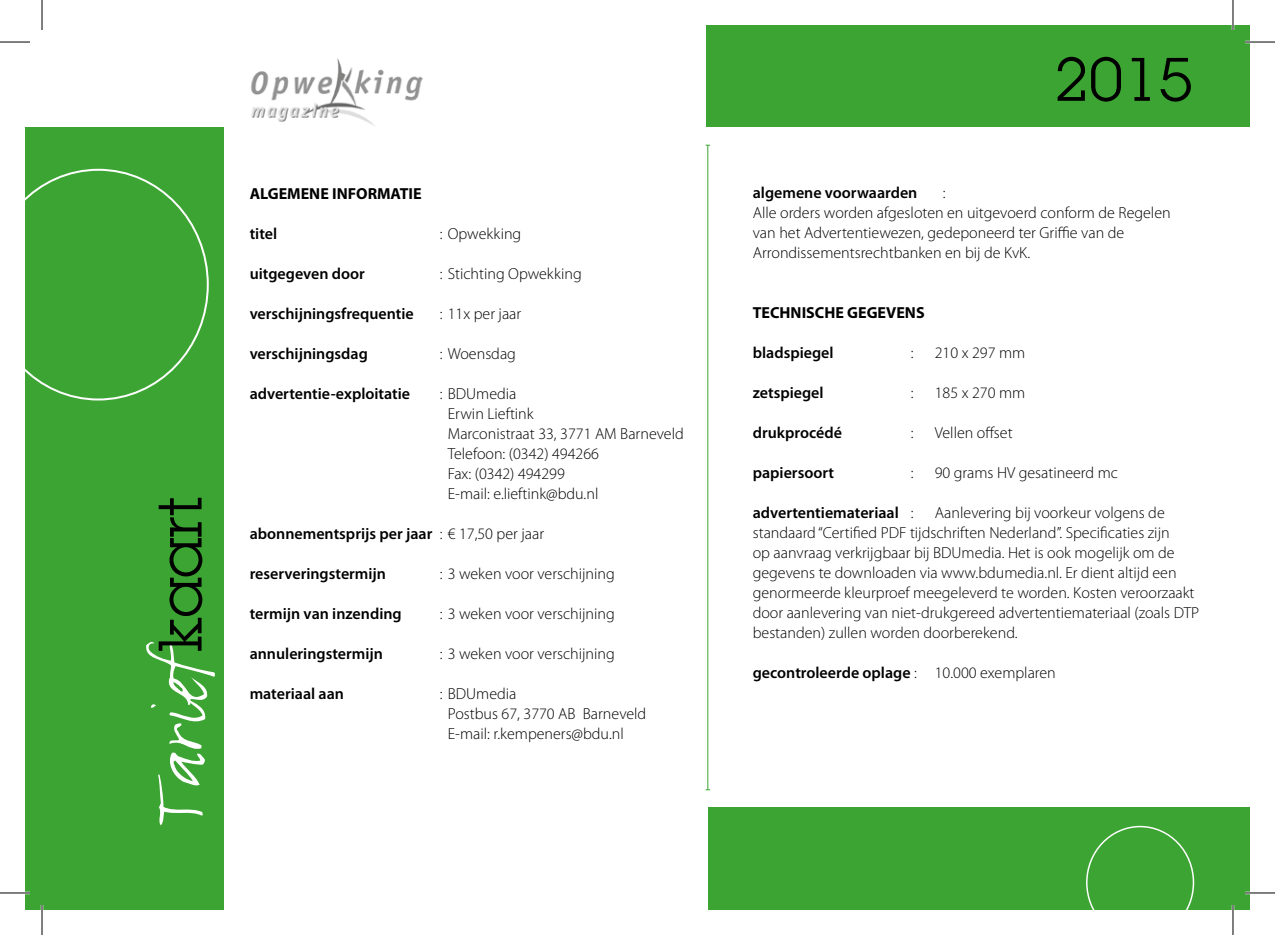
<style>
.page{position:relative;width:1275px;height:935px;background:#fff}
.page>*{position:absolute;margin:0;border:0;box-sizing:border-box;transform-origin:0 0}
.t1{font:87px "Justlefthand";color:#fff}
.t2{font:60px "Lubalin Graph Std";color:#000}
.t3{font:300 16px/20px "Myriad Pro";color:#000}
.t4{font:600 16px "Myriad Pro";color:#000}
.t5{font:700 16px "Myriad Pro";color:#000}
.s1{font-family:"Lubalin Graph Std";font-size:60px;color:#000}
.s2{font-weight:300}
</style>
<div class="page">
<div style="left:709px;top:807px;width:541px;height:102px;background:#3ca432"></div>
<div style="left:706px;top:25px;width:544px;height:101px;background:#3ca432"></div>
<svg style="left:1086px;top:825px;width:108px;height:84px"></svg>
<div style="left:25px;top:128px;width:198px;height:781px;background:#3ca432"></div>
<svg style="left:25px;top:169px;width:184px;height:231px"></svg>
<hr style="left:707px;top:145px;width:1px;height:644px;background:#3ca432">
<img style="left:251px;top:58px;width:172px;height:68px">
<hr style="left:1245px;top:41px;width:30px;height:2px;background:#fff">
<hr style="left:0;top:891px;width:30px;height:3px;background:#fff">
<hr style="left:1245px;top:891px;width:30px;height:3px;background:#fff">
<hr style="left:41px;top:904px;width:2px;height:30px;background:#fff">
<hr style="left:1231px;top:0;width:3px;height:30px;background:#fff">
<hr style="left:1231px;top:904px;width:3px;height:30px;background:#fff">
<hr style="left:0;top:42px;width:30px;height:1px;background:#000">
<hr style="left:1245px;top:42px;width:30px;height:1px;background:#000">
<hr style="left:0;top:892px;width:30px;height:1px;background:#000">
<hr style="left:1245px;top:892px;width:30px;height:1px;background:#000">
<hr style="left:42px;top:0;width:1px;height:30px;background:#000">
<hr style="left:42px;top:904px;width:1px;height:30px;background:#000">
<hr style="left:1232px;top:0;width:1px;height:30px;background:#000">
<hr style="left:1232px;top:904px;width:1px;height:30px;background:#000">
<h1 class="t1" style="left:130px;top:827px;width:332px;rotate:-90deg">Tarief<span class="s1">kaart</span></h1>
<p class="t5" style="left:250px;top:183px;width:173px">ALGEMENE INFORMATIE</p>
<p class="t4" style="left:250px;top:223px;width:29px">titel</p>
<p class="t3" style="left:440px;top:224px;width:83px">: Opwekking</p>
<p class="t4" style="left:250px;top:263px;width:117px">uitgegeven door</p>
<p class="t3" style="left:440px;top:264px;width:144px">: Stichting Opwekking</p>
<p class="t4" style="left:250px;top:303px;width:166px">verschijningsfrequentie</p>
<p class="t3" style="left:440px;top:304px;width:83px">: 11x per jaar</p>
<p class="t4" style="left:250px;top:343px;width:120px">verschijningsdag</p>
<p class="t3" style="left:440px;top:344px;width:78px">: Woensdag</p>
<p class="t4" style="left:250px;top:383px;width:162px">advertentie-exploitatie</p>
<p class="t3" style="left:448px;top:384px;width:237px;text-indent:-8px">: BDUmedia<br>Erwin Lieftink<br>Marconistraat 33, 3771 AM Barneveld<br>Telefoon: (0342) 494266<br>Fax: (0342) 494299<br>E-mail: e.lieftink@bdu.nl</p>
<p class="t4" style="left:250px;top:523px;width:296px">abonnementsprijs per jaar <span class="s2">: € 17,50 per jaar</span></p>
<p class="t4" style="left:250px;top:563px;width:138px">reserveringstermijn</p>
<p class="t3" style="left:440px;top:564px;width:176px">: 3 weken voor verschijning</p>
<p class="t4" style="left:250px;top:603px;width:153px">termijn van inzending</p>
<p class="t3" style="left:440px;top:604px;width:176px">: 3 weken voor verschijning</p>
<p class="t4" style="left:250px;top:643px;width:135px">annuleringstermijn</p>
<p class="t3" style="left:440px;top:644px;width:176px">: 3 weken voor verschijning</p>
<p class="t4" style="left:250px;top:683px;width:96px">materiaal aan</p>
<p class="t3" style="left:448px;top:684px;width:200px;text-indent:-8px">: BDUmedia<br>Postbus 67, 3770 AB Barneveld<br>E-mail: r.kempeners@bdu.nl</p>
<h2 class="t2" style="left:1054px;top:42px;width:141px">2015</h2>
<p class="t4" style="left:752px;top:182px;width:166px">algemene voorwaarden</p>
<p class="t3" style="left:752px;top:183px;width:419px;text-indent:190px">:<br>Alle orders worden afgesloten en uitgevoerd conform de Regelen van het Advertentiewezen, gedeponeerd ter Griffie van de Arrondissementsrechtbanken en bij de KvK.</p>
<p class="t5" style="left:752px;top:302px;width:173px">TECHNISCHE GEGEVENS</p>
<p class="t4" style="left:752px;top:342px;width:82px">bladspiegel</p>
<p class="t3" style="left:910px;top:343px;width:4px">:</p>
<p class="t3" style="left:934px;top:343px;width:92px">210 x 297 mm</p>
<p class="t4" style="left:752px;top:382px;width:72px">zetspiegel</p>
<p class="t3" style="left:910px;top:383px;width:4px">:</p>
<p class="t3" style="left:934px;top:383px;width:92px">185 x 270 mm</p>
<p class="t4" style="left:752px;top:422px;width:91px">drukprocédé</p>
<p class="t3" style="left:910px;top:423px;width:4px">:</p>
<p class="t3" style="left:934px;top:423px;width:79px">Vellen offset</p>
<p class="t4" style="left:752px;top:462px;width:83px">papiersoort</p>
<p class="t3" style="left:910px;top:463px;width:4px">:</p>
<p class="t3" style="left:934px;top:463px;width:185px">90 grams HV gesatineerd mc</p>
<p class="t4" style="left:752px;top:502px;width:162px">advertentiemateriaal <span class="s2">:</span></p>
<p class="t3" style="left:752px;top:503px;width:448px;text-indent:182px">Aanlevering bij voorkeur volgens de standaard“Certified PDF tijdschriften Nederland”. Specificaties zijn<br>op aanvraag verkrijgbaar bij BDUmedia. Het is ook mogelijk om de gegevens te downloaden via www.bdumedia.nl. Er dient altijd een genormeerde kleurproef meegeleverd te worden. Kosten veroorzaakt door aanlevering van niet-drukgereed advertentiemateriaal (zoals DTP bestanden) zullen worden doorberekend.</p>
<p class="t4" style="left:752px;top:662px;width:305px">gecontroleerde oplage <span class="s2">: 10.000 exemplaren</span></p>
</div>
